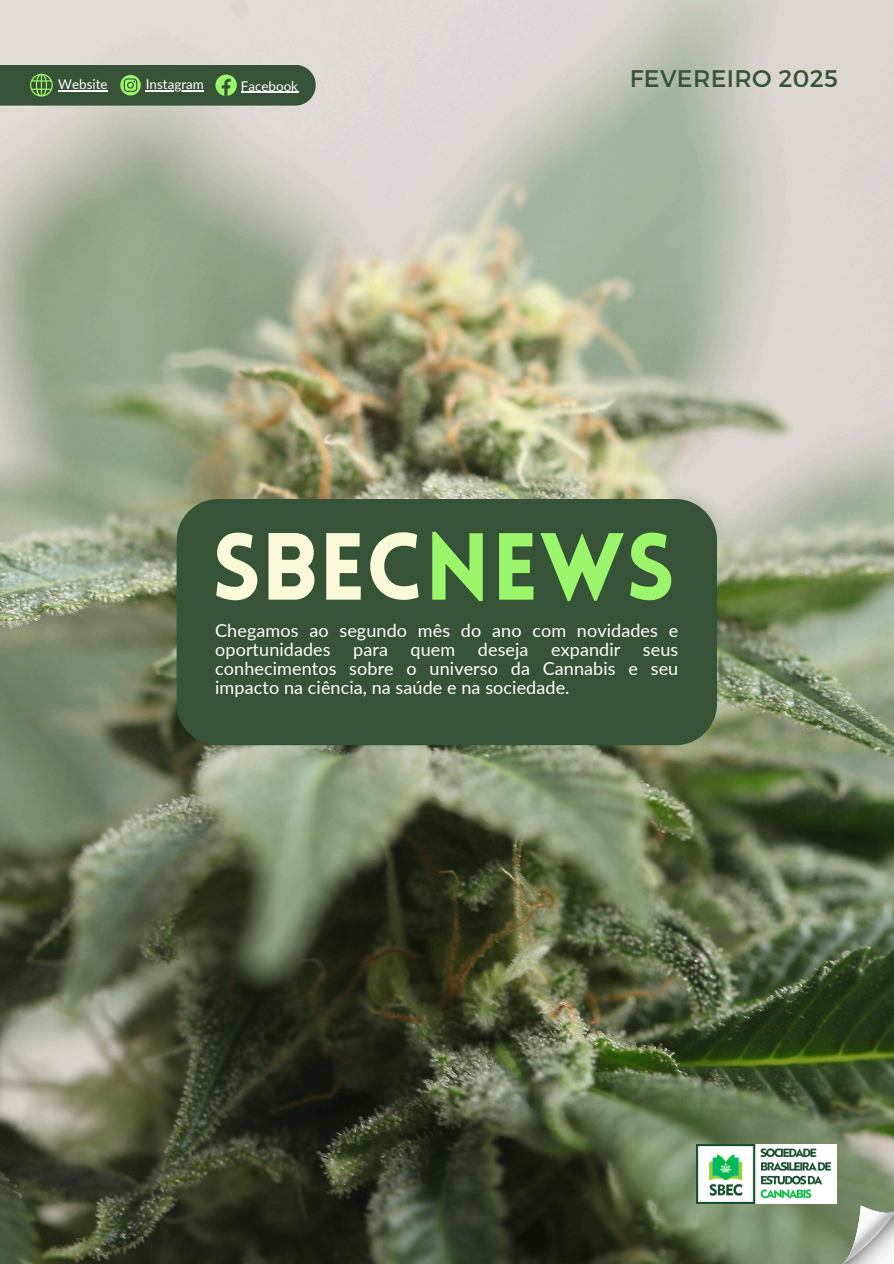
<style>
.page{position:relative;width:894px;height:1264px;background:#fff}
.page>*{position:absolute;margin:0;border:0;box-sizing:border-box;transform-origin:0 0}
.t1{font:900 93px "Lovelo";letter-spacing:.015em;color:#fafad8}
.t2{font:24px "Montserrat";letter-spacing:.015em;color:#365337}
.t3{font:18px/19.2px "Lato";letter-spacing:.005em;color:#fff}
.t4{font:13.35px "Lato";color:#fff}
.s1{color:#9bf66b}
</style>
<div class="page">
<img style="left:0;top:0;width:893px;height:1263px">
<img style="left:696px;top:1144px;width:140px;height:59px">
<svg style="left:0;top:65px;width:315px;height:41px;background:#436240"></svg>
<hr style="left:241px;top:92px;width:57px;height:1px;background:#fff">
<img style="left:836px;top:1205px;width:57px;height:58px">
<div style="left:176px;top:499px;width:540px;height:246px;background:#365337"></div>
<p class="t4" style="left:58px;top:76px;width:51px">Website</p>
<p class="t4" style="left:146px;top:76px;width:59px">Instagram</p>
<p class="t4" style="left:241px;top:77px;width:59px">Facebook</p>
<h2 class="t2" style="left:629px;top:63px;width:210px">FEVEREIRO 2025</h2>
<p class="t1" style="left:212px;top:530px;width:464px">SBEC<span class="s1">NEWS</span></p>
<p class="t3" style="left:215px;top:620px;width:464px">Chegamos ao segundo mês do ano com novidades e oportunidades</p>
<p class="t3" style="left:353px;top:639px;width:36px">para</p>
<p class="t3" style="left:410px;top:639px;width:46px">quem</p>
<p class="t3" style="left:478px;top:639px;width:52px">deseja</p>
<p class="t3" style="left:551px;top:639px;width:71px">expandir</p>
<p class="t3" style="left:215px;top:639px;width:464px;text-align:justify;text-indent:427px">seus conhecimentos sobre o universo da Cannabis e seu impacto na ciência, na saúde e na sociedade.</p>
</div>
